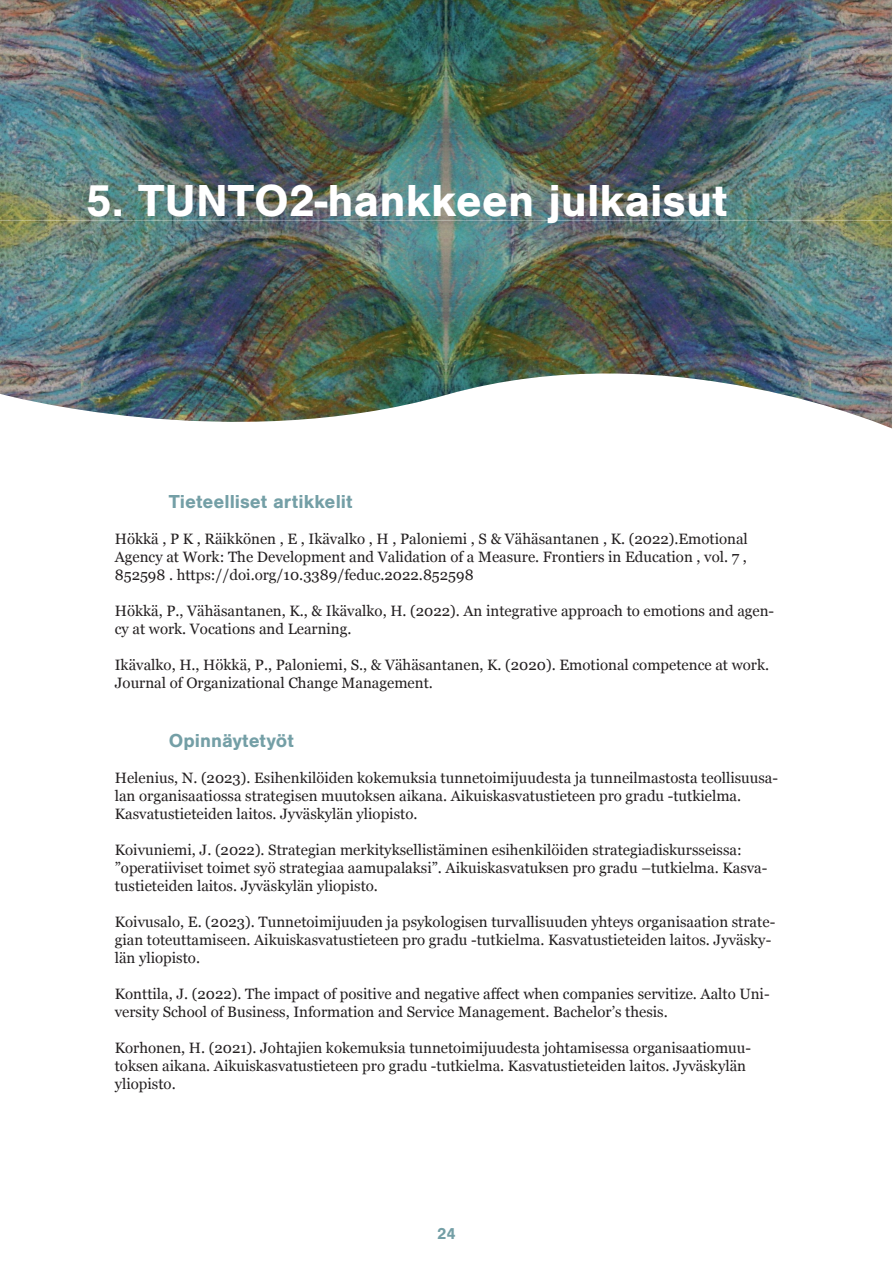
<style>
.page{position:relative;width:893px;height:1263px;background:#fff}
.page>*{position:absolute;margin:0;border:0;box-sizing:border-box;transform-origin:0 0}
.t1{font:700 46.5px "Nimbus San";color:#fff}
.t2{font:700 19.5px "Nimbus San";color:#749fa6}
.t3{font:700 16.5px "Nimbus San";color:#749fa6}
.t4{font:15px/18px "Georgia";color:#231f20}
</style>
<div class="page">
<img style="left:0;top:0;width:893px;height:429px">
<p class="t1" style="left:85px;top:175px;width:644px">5. TUNTO2-hankkeen julkaisut</p>
<p class="t2" style="left:169px;top:490px;width:185px">Tieteelliset artikkelit</p>
<p class="t4" style="left:115px;top:529px;width:635px;text-align:justify">Hökkä , P K , Räikkönen , E , Ikävalko , H , Paloniemi , S &amp; Vähäsantanen , K. (2022).Emotional Agency at Work: The Development and Validation of a Measure. Frontiers in Education , vol. 7 , 852598 . https://doi.org/10.3389/feduc.2022.852598</p>
<p class="t4" style="left:115px;top:601px;width:661px">Hökkä, P., Vähäsantanen, K., &amp; Ikävalko, H. (2022). An integrative approach to emotions and agen&shy;cy at work. Vocations and Learning.</p>
<p class="t4" style="left:115px;top:655px;width:656px">Ikävalko, H., Hökkä, P., Paloniemi, S., &amp; Vähäsantanen, K. (2020). Emotional competence at work.<br>Journal of Organizational Change Management.</p>
<p class="t2" style="left:169px;top:730px;width:126px">Opinnäytetyöt</p>
<p class="t4" style="left:115px;top:768px;width:665px">Helenius, N. (2023). Esihenkilöiden kokemuksia tunnetoimijuudesta ja tunneilmastosta teollisuusa&shy;lan organisaatiossa strategisen muutoksen aikana. Aikuiskasvatustieteen pro gradu -tutkielma.<br>Kasvatustieteiden laitos. Jyväskylän yliopisto.</p>
<p class="t4" style="left:115px;top:840px;width:654px">Koivuniemi, J. (2022). Strategian merkityksellistäminen esihenkilöiden strategiadiskursseissa: ”operatiiviset toimet syö strategiaa aamupalaksi”. Aikuiskasvatuksen pro gradu –tutkielma. Kasva&shy;tustieteiden laitos. Jyväskylän yliopisto.</p>
<p class="t4" style="left:115px;top:912px;width:662px">Koivusalo, E. (2023). Tunnetoimijuuden ja psykologisen turvallisuuden yhteys organisaation strate&shy;gian toteuttamiseen. Aikuiskasvatustieteen pro gradu -tutkielma. Kasvatustieteiden laitos. Jyväsky&shy;län yliopisto.</p>
<p class="t4" style="left:115px;top:984px;width:656px">Konttila, J. (2022). The impact of positive and negative affect when companies servitize. Aalto Uni&shy;versity School of Business, Information and Service Management. Bachelor’s thesis.</p>
<p class="t4" style="left:115px;top:1038px;width:638px">Korhonen, H. (2021). Johtajien kokemuksia tunnetoimijuudesta johtamisessa organisaatiomuu&shy;toksen aikana. Aikuiskasvatustieteen pro gradu -tutkielma. Kasvatustieteiden laitos. Jyväskylän yliopisto.</p>
<p class="t3" style="left:437px;top:1224px;width:20px">24</p>
</div>
